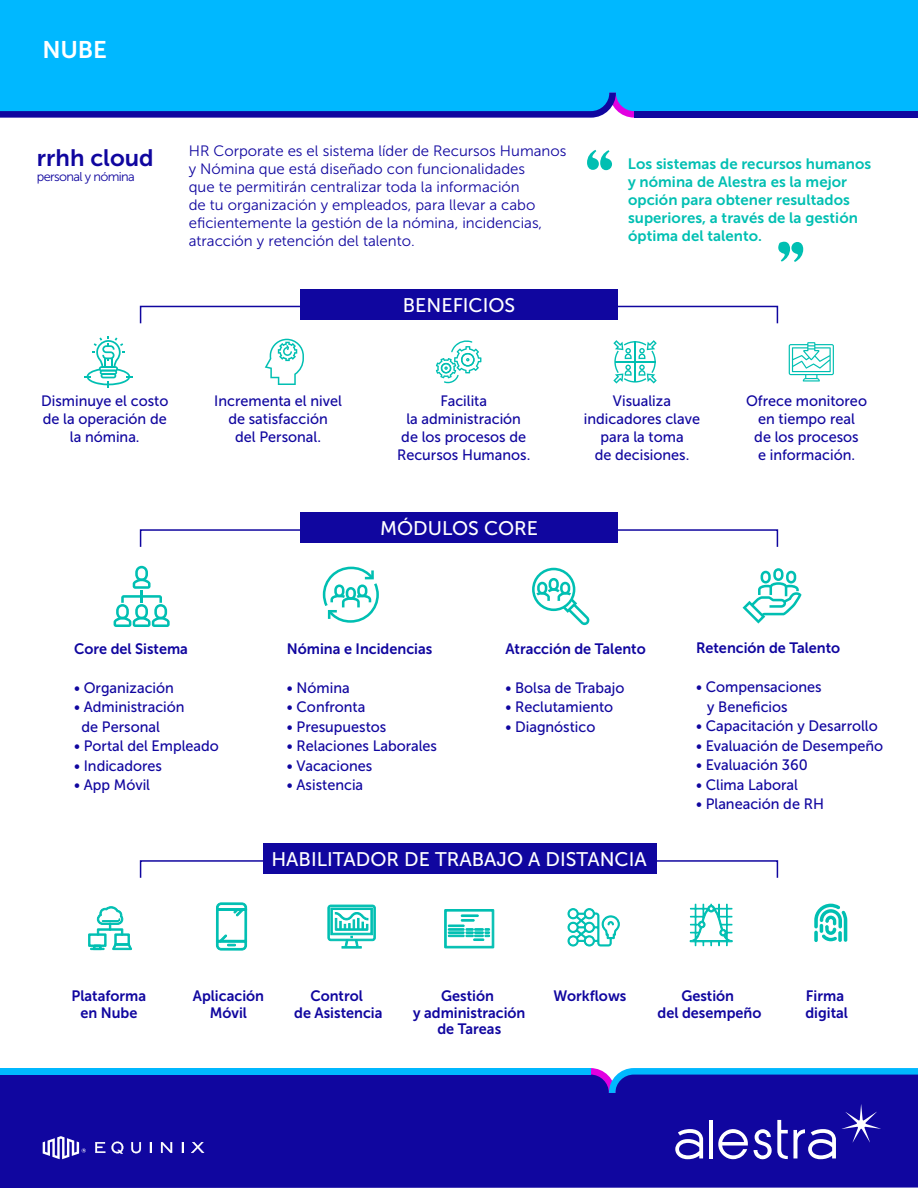
<style>
.page{position:relative;width:918px;height:1188px;background:#fff}
.page>*{position:absolute;margin:0;border:0;box-sizing:border-box;transform-origin:0 0}
.t1{font:24px "Museo Sans 700";color:#fff}
.t2{font:23.7px "Museo Sans 700";color:#10069f}
.t3{font:19.65px "Museo Sans 500";color:#fff}
.t4{font:15px/18px "Museo Sans 500";color:#10069f;text-align:center;scale:.96 1}
.t5{font:15px/18px "Museo Sans 300";color:#10069f}
.t6{font:15px/16.5px "Museo Sans 700";color:#10069f;text-align:center;scale:.96 1}
.t7{font:15px/18px "Museo Sans 700";color:#00bfb2}
.t8{font:12.75px "Museo Sans 300";letter-spacing:-.05em;color:#10069f}
</style>
<div class="page">
<svg style="left:587px;top:150px;width:25px;height:20px"></svg>
<svg style="left:778px;top:241px;width:25px;height:21px"></svg>
<svg style="left:743px;top:568px;width:59px;height:56px"></svg>
<svg style="left:532px;top:568px;width:58px;height:57px"></svg>
<svg style="left:114px;top:566px;width:56px;height:61px"></svg>
<svg style="left:323px;top:567px;width:56px;height:56px"></svg>
<svg style="left:88px;top:906px;width:44px;height:45px"></svg>
<svg style="left:216px;top:903px;width:31px;height:48px"></svg>
<svg style="left:327px;top:905px;width:49px;height:43px"></svg>
<svg style="left:444px;top:909px;width:50px;height:39px"></svg>
<svg style="left:568px;top:908px;width:52px;height:39px"></svg>
<svg style="left:690px;top:904px;width:43px;height:42px"></svg>
<svg style="left:814px;top:904px;width:33px;height:38px"></svg>
<svg style="left:814px;top:931px;width:4px;height:11px"></svg>
<div style="left:0;top:0;width:918px;height:111px;background:#00b8ff"></div>
<svg style="left:0;top:93px;width:634px;height:25px"></svg>
<div style="left:634px;top:111px;width:284px;height:7px;background:#10069f"></div>
<div style="left:0;top:1075px;width:918px;height:113px;background:#10069f"></div>
<svg style="left:591px;top:1068px;width:327px;height:25px"></svg>
<div style="left:0;top:1068px;width:591px;height:7px;background:#00b8ff"></div>
<svg style="left:842px;top:1104px;width:39px;height:39px"></svg>
<hr style="left:709px;top:1120px;width:4px;height:38px;background:#fff">
<svg style="left:718px;top:1129px;width:30px;height:30px"></svg>
<svg style="left:675px;top:1129px;width:28px;height:30px"></svg>
<svg style="left:754px;top:1120px;width:82px;height:39px"></svg>
<svg style="left:95px;top:1142px;width:10px;height:11px"></svg>
<svg style="left:131px;top:1142px;width:10px;height:11px"></svg>
<svg style="left:150px;top:1142px;width:2px;height:11px"></svg>
<svg style="left:161px;top:1142px;width:11px;height:11px"></svg>
<svg style="left:191px;top:1142px;width:13px;height:11px"></svg>
<svg style="left:111px;top:1142px;width:12px;height:12px"></svg>
<svg style="left:43px;top:1136px;width:43px;height:23px"></svg>
<div style="left:301px;top:289px;width:317px;height:30px;background:#10069f"></div>
<svg style="left:139px;top:305px;width:204px;height:19px"></svg>
<svg style="left:577px;top:305px;width:202px;height:19px"></svg>
<div style="left:301px;top:512px;width:317px;height:31px;background:#10069f"></div>
<svg style="left:139px;top:529px;width:162px;height:18px"></svg>
<svg style="left:618px;top:529px;width:161px;height:18px"></svg>
<div style="left:264px;top:843px;width:393px;height:31px;background:#10069f"></div>
<svg style="left:139px;top:859px;width:125px;height:19px"></svg>
<svg style="left:657px;top:860px;width:122px;height:18px"></svg>
<svg style="left:84px;top:336px;width:49px;height:52px"></svg>
<svg style="left:265px;top:339px;width:39px;height:46px"></svg>
<svg style="left:436px;top:340px;width:45px;height:43px"></svg>
<svg style="left:613px;top:340px;width:44px;height:44px"></svg>
<svg style="left:789px;top:342px;width:45px;height:40px"></svg>
<h1 class="t1" style="left:43px;top:37px;width:66px">NUBE</h1>
<h2 class="t2" style="left:37px;top:144px;width:118px">rrhh cloud</h2>
<p class="t8" style="left:37px;top:170px;width:99px">personal y nómina</p>
<p class="t5" style="left:189px;top:142px;width:379px">HR Corporate es el sistema líder de Recursos Humanos y Nómina que está diseñado con funcionalidades<br>que te permitirán centralizar toda la información<br>de tu organización y empleados, para llevar a cabo eficientemente la gestión de la nómina, incidencias, atracción y retención del talento.</p>
<h3 class="t3" style="left:403px;top:294px;width:114px">BENEFICIOS</h3>
<p class="t7" style="left:628px;top:155px;width:245px">Los sistemas de recursos humanos y nómina de Alestra es la mejor opción para obtener resultados superiores, a través de la gestión óptima del talento.</p>
<p class="t4" style="left:41px;top:392px;width:134px">Disminuye el costo de la operación de la nómina.</p>
<p class="t4" style="left:214px;top:392px;width:135px">Incrementa el nivel de satisfacción<br>del Personal.</p>
<p class="t4" style="left:397px;top:392px;width:140px">Facilita<br>la administración de los procesos de<br>Recursos Humanos.</p>
<p class="t4" style="left:584px;top:392px;width:122px">Visualiza indicadores clave para la toma<br>de decisiones.</p>
<p class="t4" style="left:746px;top:392px;width:127px">Ofrece monitoreo en tiempo real<br>de los procesos<br>e información.</p>
<h3 class="t3" style="left:380px;top:518px;width:159px">MÓDULOS CORE</h3>
<p class="t6" style="left:74px;top:640px;width:120px">Core del Sistema</p>
<p class="t4" style="left:74px;top:679px;width:105px">• Organización</p>
<p class="t4" style="left:82px;top:697px;width:109px;line-height:19.5px;text-align:left;text-indent:-7px">• Administración de Personal</p>
<p class="t4" style="left:74px;top:737px;width:152px">• Portal del Empleado</p>
<p class="t4" style="left:74px;top:757px;width:93px">• Indicadores</p>
<p class="t4" style="left:74px;top:776px;width:81px">• App Móvil</p>
<p class="t6" style="left:287px;top:640px;width:153px">Nómina e Incidencias</p>
<p class="t4" style="left:287px;top:678px;width:67px">• Nómina</p>
<p class="t4" style="left:287px;top:698px;width:83px">• Confronta</p>
<p class="t4" style="left:287px;top:717px;width:105px">• Presupuestos</p>
<p class="t4" style="left:287px;top:737px;width:158px">• Relaciones Laborales</p>
<p class="t4" style="left:287px;top:756px;width:90px">• Vacaciones</p>
<p class="t4" style="left:287px;top:776px;width:81px">• Asistencia</p>
<p class="t6" style="left:505px;top:640px;width:148px">Atracción de Talento</p>
<p class="t4" style="left:505px;top:678px;width:126px">• Bolsa de Trabajo</p>
<p class="t4" style="left:505px;top:698px;width:114px">• Reclutamiento</p>
<p class="t4" style="left:505px;top:717px;width:95px">• Diagnóstico</p>
<h3 class="t3" style="left:271px;top:849px;width:377px">HABILITADOR DE TRABAJO A DISTANCIA</h3>
<p class="t6" style="left:696px;top:640px;width:152px">Retención de Talento</p>
<p class="t4" style="left:707px;top:678px;width:121px;line-height:19.5px;text-align:left;text-indent:-11px">• Compensaciones y Beneficios</p>
<p class="t4" style="left:696px;top:717px;width:191px">• Capacitación y Desarrollo</p>
<p class="t4" style="left:696px;top:737px;width:196px">• Evaluación de Desempeño</p>
<p class="t4" style="left:696px;top:756px;width:118px">• Evaluación 360</p>
<p class="t4" style="left:696px;top:776px;width:108px">• Clima Laboral</p>
<p class="t4" style="left:696px;top:795px;width:135px">• Planeación de RH</p>
<p class="t6" style="left:72px;top:988px;width:79px">Plataforma en Nube</p>
<p class="t6" style="left:193px;top:988px;width:76px">Aplicación<br>Móvil</p>
<p class="t6" style="left:294px;top:988px;width:93px">Control<br>de Asistencia</p>
<p class="t6" style="left:413px;top:988px;width:119px">Gestión<br>y administración de Tareas</p>
<p class="t6" style="left:553px;top:988px;width:77px">Workflows</p>
<p class="t6" style="left:658px;top:988px;width:110px">Gestión<br>del desempeño</p>
<p class="t6" style="left:805px;top:988px;width:46px;text-align:left">Firma digital</p>
</div>
